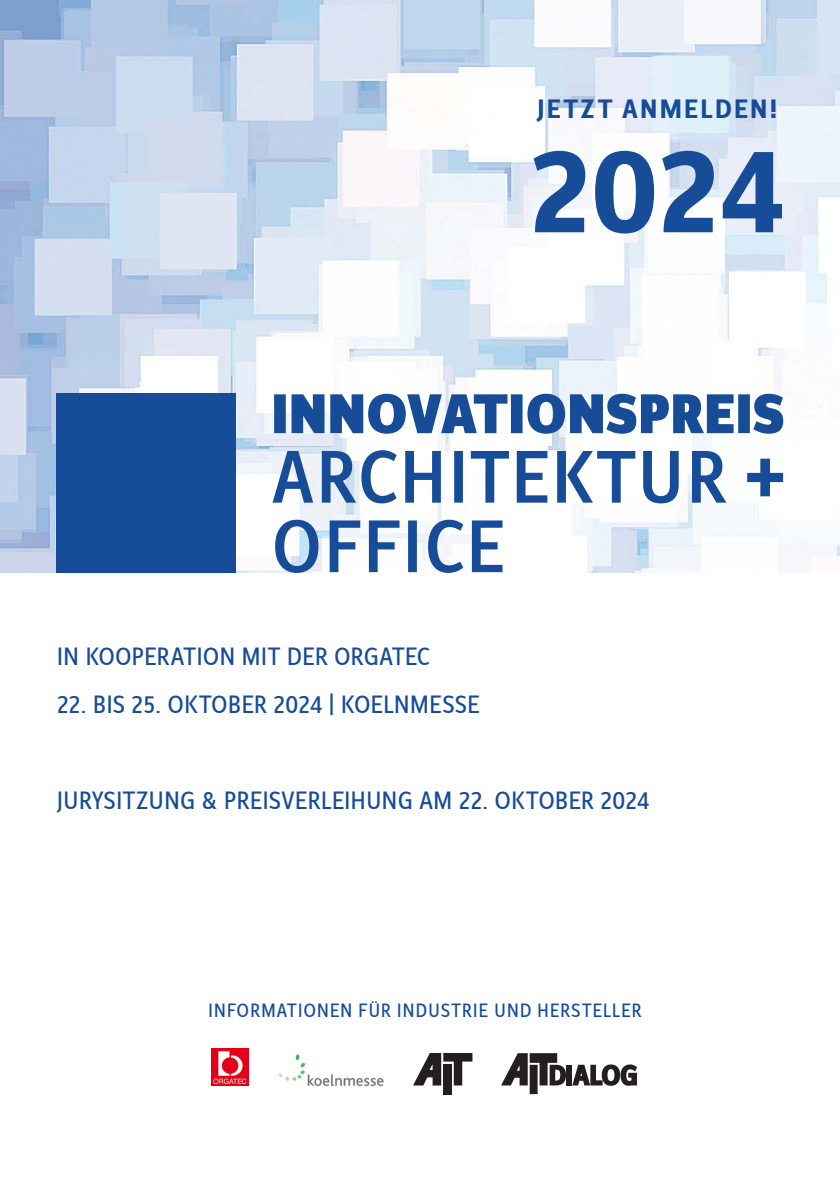
<style>
.page{position:relative;width:840px;height:1191px;background:#fff}
.page>*{position:absolute;margin:0;border:0;box-sizing:border-box;transform-origin:0 0}
.t1{font:700 125.8px "Zine Sans Dis";color:#164c98}
.t2{font:700 27.6px "Zine Sans Dis";letter-spacing:.085em;color:#164c98}
.t3{font:26px "Zine Sans Dis";color:#164c98}
.t4{font:20px "Zine Sans Dis";letter-spacing:.035em;color:#164c98}
</style>
<div class="page">
<img style="left:0;top:0;width:839px;height:572px">
<div style="left:57px;top:393px;width:179px;height:179px;background:#164c98"></div>
<svg style="left:275px;top:520px;width:227px;height:53px"></svg>
<svg style="left:272px;top:450px;width:510px;height:53px"></svg>
<svg style="left:274px;top:394px;width:508px;height:40px"></svg>
<div style="left:443px;top:1063px;width:8px;height:31px;background:#231f20"></div>
<svg style="left:413px;top:1053px;width:59px;height:32px"></svg>
<img style="left:279px;top:1054px;width:105px;height:33px">
<svg style="left:501px;top:1053px;width:64px;height:41px"></svg>
<div style="left:566px;top:1064px;width:5px;height:21px;background:#231f20"></div>
<svg style="left:572px;top:1064px;width:64px;height:21px"></svg>
<img style="left:211px;top:1048px;width:38px;height:37px">
<p class="t2" style="left:537px;top:95px;width:241px">JETZT ANMELDEN!</p>
<p class="t1" style="left:529px;top:126px;width:256px">2024</p>
<p class="t3" style="left:57px;top:644px;width:375px">IN KOOPERATION MIT DER ORGATEC</p>
<p class="t3" style="left:57px;top:692px;width:424px">22. BIS 25. OKTOBER 2024 | KOELNMESSE</p>
<p class="t3" style="left:57px;top:788px;width:593px">JURYSITZUNG &amp; PREISVERLEIHUNG AM 22. OKTOBER 2024</p>
<p class="t4" style="left:208px;top:1001px;width:435px">INFORMATIONEN FÜR INDUSTRIE UND HERSTELLER</p>
</div>
